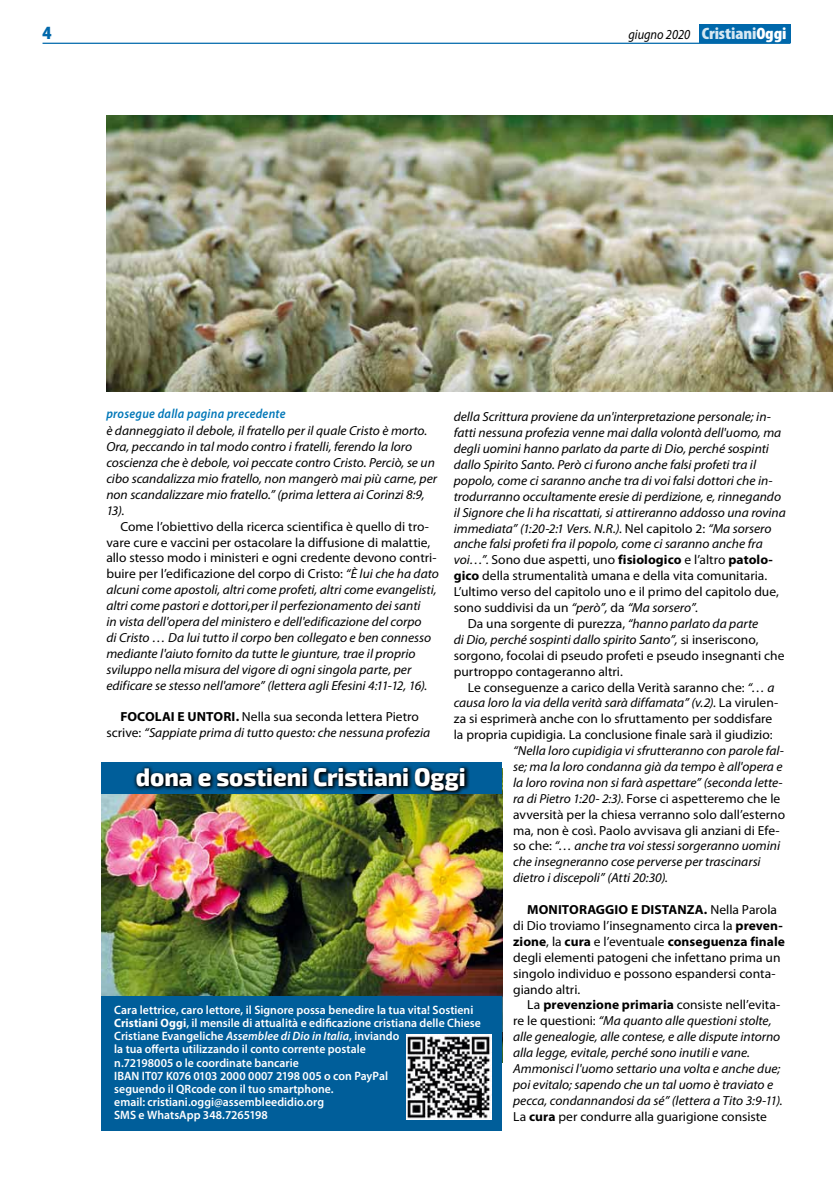
<style>
.page{position:relative;width:833px;height:1188px;background:#fff}
.page>*{position:absolute;margin:0;border:0;box-sizing:border-box;transform-origin:0 0}
.t1{font:800 25px "Exo 2";letter-spacing:-.005em;color:#fff;scale:.95 1}
.t2{font:900 condensed 18.75px "Myriad Pro";color:#0068ab;scale:1.1 1}
.t3{font:italic 13.75px "Myriad Pro";color:#000;scale:.9 1}
.t4{font:italic 13.12px/15.9px "Myriad Pro";letter-spacing:-.005em;color:#000}
.t5{font:13.12px/15.9px "Myriad Pro";color:#000}
.t6{font:italic 600 13.12px "Myriad Pro";letter-spacing:.025em;color:#0077b8;scale:.92 1}
.t7{font:600 12.12px/13.1px "Myriad Pro";letter-spacing:.005em;color:#fff}
.s1{font-weight:900;font-style:normal;font-stretch:condensed;font-size:16.62px;color:#d7e8f2}
.s2{font-weight:900;font-style:normal;font-stretch:condensed;font-size:16.62px;color:#fff}
.s3{font-style:normal}
.s4{font-style:italic}
.s5{font-weight:700}
.s6{font-weight:700;font-style:normal}
</style>
<div class="page">
<img style="left:102px;top:793px;width:400px;height:203px">
<div style="left:102px;top:762px;width:400px;height:31px;background:#005e9a"></div>
<div style="left:102px;top:996px;width:400px;height:134px;background:#005e9a"></div>
<svg style="left:132px;top:765px;width:337px;height:30px"></svg>
<img style="left:407px;top:1034px;width:84px;height:85px">
<div style="left:698px;top:25px;width:92px;height:18px;background:#0068ab"></div>
<hr style="left:43px;top:43px;width:747px;height:1px;background:#0068ab">
<img style="left:106px;top:115px;width:727px;height:277px">
<h2 class="t2" style="left:43px;top:21px;width:10px">4</h2>
<p class="t3" style="left:628px;top:26px;width:177px">giugno 2020 <span class="s1">Cristiani</span><span class="s2">Oggi</span></p>
<p class="t6" style="left:106px;top:405px;width:196px">prosegue dalla pagina precedente</p>
<p class="t4" style="left:454px;top:408px;width:318px">della Scrittura proviene da un'interpretazione personale; in-</p>
<p class="t4" style="left:454px;top:424px;width:329px">fatti nessuna profezia venne mai dalla volontà dell'uomo, ma</p>
<p class="t4" style="left:454px;top:440px;width:317px">degli uomini hanno parlato da parte di Dio, perché sospinti</p>
<p class="t4" style="left:454px;top:456px;width:304px">dallo Spirito Santo. Però ci furono anche falsi profeti tra il</p>
<p class="t4" style="left:454px;top:472px;width:320px">popolo, come ci saranno anche tra di voi falsi dottori che in-</p>
<p class="t4" style="left:454px;top:488px;width:329px">trodurranno occultamente eresie di perdizione, e, rinnegando</p>
<p class="t4" style="left:454px;top:504px;width:334px">il Signore che li ha riscattati, si attireranno addosso una rovina</p>
<p class="t4" style="left:454px;top:520px;width:319px">immediata” (1:20-2:1 Vers. N.R.). <span class="s3">Nel capitolo 2:</span> “Ma sorsero</p>
<p class="t4" style="left:454px;top:535px;width:310px">anche falsi profeti fra il popolo, come ci saranno anche fra</p>
<p class="t5" style="left:454px;top:551px;width:321px"><span class="s4">voi…”.</span> Sono due aspetti, uno <span class="s5">fisiologico</span> e l’altro <span class="s5">patolo-</span></p>
<p class="t5" style="left:454px;top:567px;width:315px"><span class="s5">gico</span> della strumentalità umana e della vita comunitaria.</p>
<p class="t5" style="left:454px;top:583px;width:327px">L’ultimo verso del capitolo uno e il primo del capitolo due,</p>
<p class="t5" style="left:454px;top:599px;width:246px">sono suddivisi da un <span class="s4">“però”,</span> da <span class="s4">“Ma sorsero”.</span></p>
<p class="t5" style="left:468px;top:615px;width:292px">Da una sorgente di purezza, <span class="s4">“hanno parlato da parte</span></p>
<p class="t4" style="left:454px;top:631px;width:306px">di Dio, perché sospinti dallo spirito Santo”, <span class="s3">si inseriscono,</span></p>
<p class="t5" style="left:454px;top:647px;width:332px">sorgono, focolai di pseudo profeti e pseudo insegnanti che</p>
<p class="t5" style="left:454px;top:663px;width:171px">purtroppo contageranno altri.</p>
<p class="t5" style="left:468px;top:678px;width:308px">Le conseguenze a carico della Verità saranno che: <span class="s4">“… a</span></p>
<p class="t4" style="left:454px;top:694px;width:326px">causa loro la via della verità sarà diffamata” (v.2). <span class="s3">La virulen-</span></p>
<p class="t5" style="left:454px;top:710px;width:320px">za si esprimerà anche con lo sfruttamento per soddisfare</p>
<p class="t5" style="left:454px;top:726px;width:320px">la propria cupidigia. La conclusione finale sarà il giudizio:</p>
<p class="t4" style="left:513px;top:742px;width:273px">“Nella loro cupidigia vi sfrutteranno con parole fal&shy;se; ma la loro condanna già da tempo è all'opera e la loro rovina non si farà aspettare” (seconda lette&shy;ra di Pietro 1:20- 2:3). <span class="s3">Forse ci aspetteremo che le avversità per la chiesa verranno solo dall’esterno ma, non è così. Paolo avvisava gli anziani di Efe&shy;so che:</span> “… anche tra voi stessi sorgeranno uomini che insegneranno cose perverse per trascinarsi dietro i discepoli” (Atti 20:30).</p>
<p class="t5" style="left:513px;top:901px;width:273px;text-indent:14px"><span class="s5">MONITORAGGIO E DISTANZA.</span> Nella Parola di Dio troviamo l’insegnamento circa la <span class="s5">preven&shy;zione</span>, la <span class="s5">cura</span> e l’eventuale <span class="s5">conseguenza finale </span>degli elementi patogeni che infettano prima un singolo individuo e possono espandersi conta&shy;giando altri.</p>
<p class="t4" style="left:513px;top:996px;width:271px;text-indent:14px"><span class="s3">La</span> <span class="s6">prevenzione primaria</span> <span class="s3">consiste nell’evita&shy;re le questioni:</span> “Ma quanto alle questioni stolte, alle genealogie, alle contese, e alle dispute intorno alla legge, evitale, perché sono inutili e vane.<br>Ammonisci l'uomo settario una volta e anche due; poi evitalo; sapendo che un tal uomo è traviato e pecca, condannandosi da sé” (lettera a Tito 3:9-11).<br><span class="s3">La</span> <span class="s6">cura</span> <span class="s3">per condurre alla guarigione consiste</span></p>
<p class="t4" style="left:106px;top:422px;width:332px">è danneggiato il debole, il fratello per il quale Cristo è morto.<br>Ora, peccando in tal modo contro i fratelli, ferendo la loro coscienza che è debole, voi peccate contro Cristo. Perciò, se un cibo scandalizza mio fratello, non mangerò mai più carne, per non scandalizzare mio fratello.” (prima lettera ai Corinzi 8:9, 13).</p>
<p class="t4" style="left:106px;top:518px;width:334px;text-indent:14px"><span class="s3">Come l’obiettivo della ricerca scientifica è quello di tro&shy;vare cure e vaccini per ostacolare la diffusione di malattie, allo stesso modo i ministeri e ogni credente devono contri&shy;buire per l’edificazione del corpo di Cristo:</span> “È lui che ha dato alcuni come apostoli, altri come profeti, altri come evangelisti, altri come pastori e dottori,per il perfezionamento dei santi<br>in vista dell'opera del ministero e dell'edificazione del corpo<br>di Cristo … Da lui tutto il corpo ben collegato e ben connesso mediante l'aiuto fornito da tutte le giunture, trae il proprio sviluppo nella misura del vigore di ogni singola parte, per edificare se stesso nell'amore” (lettera agli Efesini 4:11-12, 16).</p>
<p class="t4" style="left:106px;top:708px;width:325px;text-align:center"><span class="s6">FOCOLAI E UNTORI.</span> <span class="s3">Nella sua seconda lettera Pietro scrive:</span> “Sappiate prima di tutto questo: che nessuna profezia</p>
<h1 class="t1" style="left:136px;top:761px;width:349px">dona e sostieni Cristiani Oggi</h1>
<p class="t7" style="left:114px;top:1002px;width:368px">Cara lettrice, caro lettore, il Signore possa benedire la tua vita! Sostieni <span class="s5">Cristiani Oggi</span>, il mensile di attualità e edificazione cristiana delle Chiese Cristiane Evangeliche <span class="s4">Assemblee di Dio in Italia</span>, inviando<br>la tua offerta utilizzando il conto corrente postale<br>n.72198005 o le coordinate bancarie<br>IBAN IT07 K076 0103 2000 0007 2198 005 o con PayPal<br>seguendo il QRcode con il tuo smartphone.<br>email: cristiani.oggi@assembleedidio.org<br>SMS e WhatsApp 348.7265198</p>
</div>
